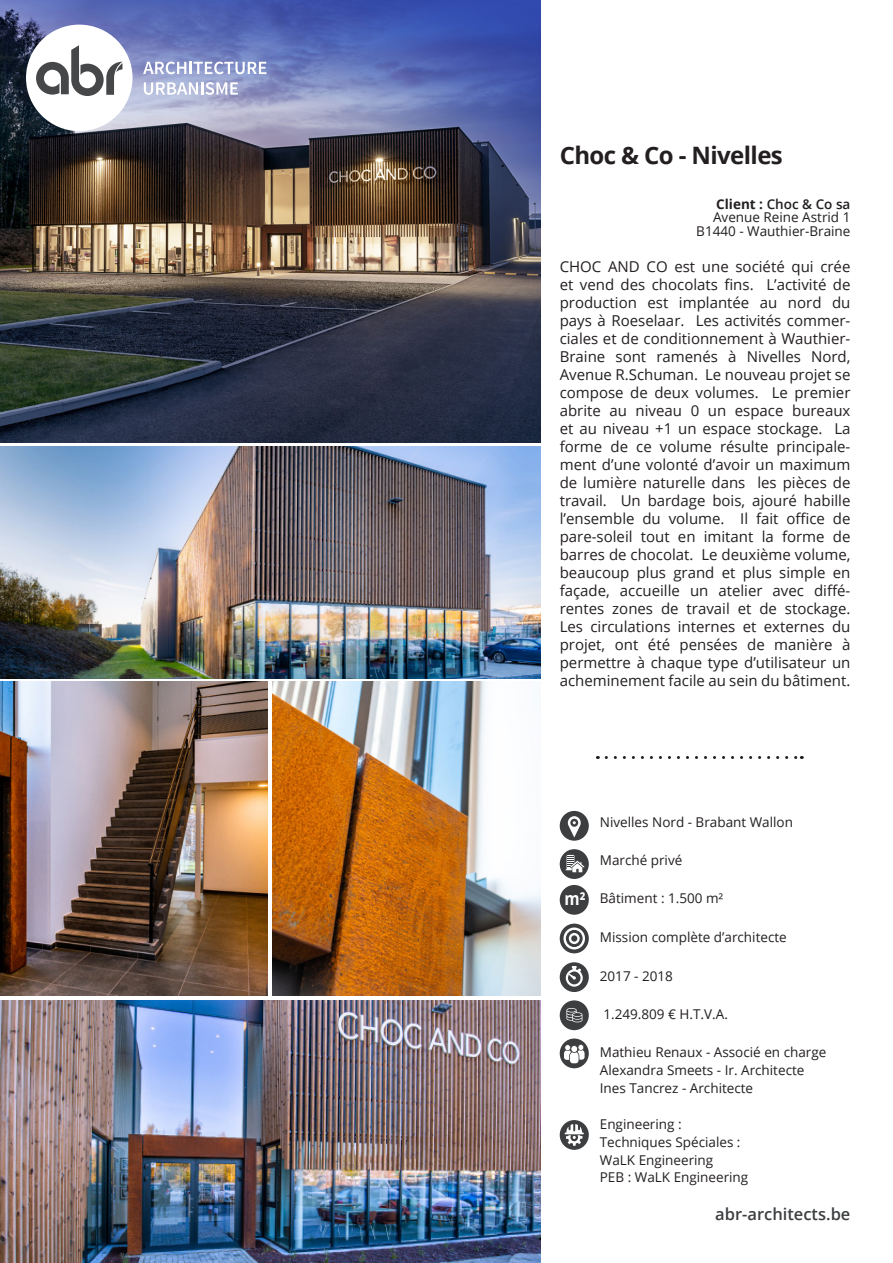
<style>
.page{position:relative;width:893px;height:1263px;background:#fff}
.page>*{position:absolute;margin:0;border:0;box-sizing:border-box;transform-origin:0 0}
.t1{font:700 24px "Open Sans";letter-spacing:-.025em;color:#231f20}
.t2{font:600 16.5px "Open Sans";color:#3c3e40}
.Texte_Descriptif{font:15px/18px "Open Sans";color:#231f20;text-align:justify}
.Textes_Pictos{font:13.5px "Open Sans";color:#231f20}
.Nom_Client{font:600 13.5px "Open Sans";color:#231f20}
.s1{font-weight:700}
.s2{font-weight:700;font-size:17.85px;color:#fff}
</style>
<div class="page">
<img style="left:0;top:0;width:540px;height:443px">
<img style="left:0;top:446px;width:540px;height:232px">
<img style="left:0;top:1000px;width:540px;height:263px">
<img style="left:0;top:682px;width:268px;height:313px">
<img style="left:273px;top:682px;width:268px;height:313px">
<svg style="left:143px;top:62px;width:123px;height:12px"></svg>
<svg style="left:144px;top:82px;width:94px;height:13px"></svg>
<svg style="left:26px;top:25px;width:107px;height:106px"></svg>
<div style="left:560px;top:849px;width:29px;height:30px;background:#3c3e40;border-radius:50%"></div>
<svg style="left:566px;top:855px;width:19px;height:18px"></svg>
<svg style="left:606px;top:756px;width:196px;height:3px"></svg>
<div style="left:560px;top:811px;width:29px;height:30px;background:#3c3e40;border-radius:50%"></div>
<svg style="left:568px;top:816px;width:13px;height:21px"></svg>
<div style="left:560px;top:885px;width:29px;height:30px;background:#3c3e40;border-radius:50%"></div>
<div style="left:560px;top:1038px;width:29px;height:30px;background:#3c3e40;border-radius:50%"></div>
<svg style="left:564px;top:1044px;width:21px;height:20px"></svg>
<svg style="left:560px;top:923px;width:29px;height:30px"></svg>
<svg style="left:563px;top:927px;width:22px;height:22px"></svg>
<div style="left:560px;top:962px;width:29px;height:30px;background:#3c3e40;border-radius:50%"></div>
<svg style="left:566px;top:966px;width:17px;height:21px"></svg>
<div style="left:560px;top:1000px;width:29px;height:30px;background:#3c3e40;border-radius:50%"></div>
<svg style="left:566px;top:1008px;width:16px;height:14px"></svg>
<div style="left:560px;top:1120px;width:29px;height:30px;background:#3c3e40;border-radius:50%"></div>
<svg style="left:565px;top:1124px;width:19px;height:22px"></svg>
<p class="t1" style="left:560px;top:138px;width:225px">Choc &amp; Co - Nivelles</p>
<p class="Nom_Client" style="left:716px;top:195px;width:136px"><span class="s1">Client :</span> Choc &amp; Co sa</p>
<p class="Textes_Pictos" style="left:713px;top:208px;width:139px">Avenue Reine Astrid 1</p>
<p class="Textes_Pictos" style="left:696px;top:222px;width:156px">B1440 - Wauthier-Braine</p>
<p class="Texte_Descriptif" style="left:560px;top:257px;width:292px">CHOC AND CO est une société qui crée et vend des chocolats fins. L’activité de production est implantée au nord du pays à Roeselaar. Les activités commer&shy;ciales et de conditionnement à Wauthier-Braine sont ramenés à Nivelles Nord, Avenue R.Schuman. Le nouveau projet se compose de deux volumes. Le premier abrite au niveau 0 un espace bureaux et au niveau +1 un espace stockage. La forme de ce volume résulte principale&shy;ment d’une volonté d’avoir un maximum de lumière naturelle dans les pièces de travail. Un bardage bois, ajouré habille l’ensemble du volume. Il fait office de pare-soleil tout en imitant la forme de barres de chocolat. Le deuxième volume, beaucoup plus grand et plus simple en façade, accueille un atelier avec diffé&shy;rentes zones de travail et de stockage.<br>Les circulations internes et externes du projet, ont été pensées de manière à permettre à chaque type d’utilisateur un acheminement facile au sein du bâtiment.</p>
<p class="Textes_Pictos" style="left:600px;top:813px;width:195px">Nivelles Nord - Brabant Wallon</p>
<p class="Textes_Pictos" style="left:600px;top:851px;width:84px">Marché privé</p>
<p class="Textes_Pictos" style="left:564px;top:889px;width:160px"><span class="s2">m²</span> Bâtiment : 1.500 m²</p>
<p class="Textes_Pictos" style="left:600px;top:928px;width:188px">Mission complète d’architecte</p>
<p class="Textes_Pictos" style="left:600px;top:966px;width:75px">2017 - 2018</p>
<p class="Textes_Pictos" style="left:603px;top:1005px;width:126px">1.249.809 € H.T.V.A.</p>
<p class="Textes_Pictos" style="left:600px;top:1043px;width:228px">Mathieu Renaux - Associé en charge</p>
<p class="Textes_Pictos" style="left:600px;top:1060px;width:206px">Alexandra Smeets - Ir. Architecte</p>
<p class="Textes_Pictos" style="left:600px;top:1078px;width:155px">Ines Tancrez - Architecte</p>
<p class="Textes_Pictos" style="left:600px;top:1115px;width:83px">Engineering :</p>
<p class="Textes_Pictos" style="left:600px;top:1132px;width:142px">Techniques Spéciales :</p>
<p class="Textes_Pictos" style="left:600px;top:1150px;width:115px">WaLK Engineering</p>
<p class="Textes_Pictos" style="left:600px;top:1168px;width:150px">PEB : WaLK Engineering</p>
<p class="t2" style="left:715px;top:1203px;width:137px">abr-architects.be</p>
</div>
